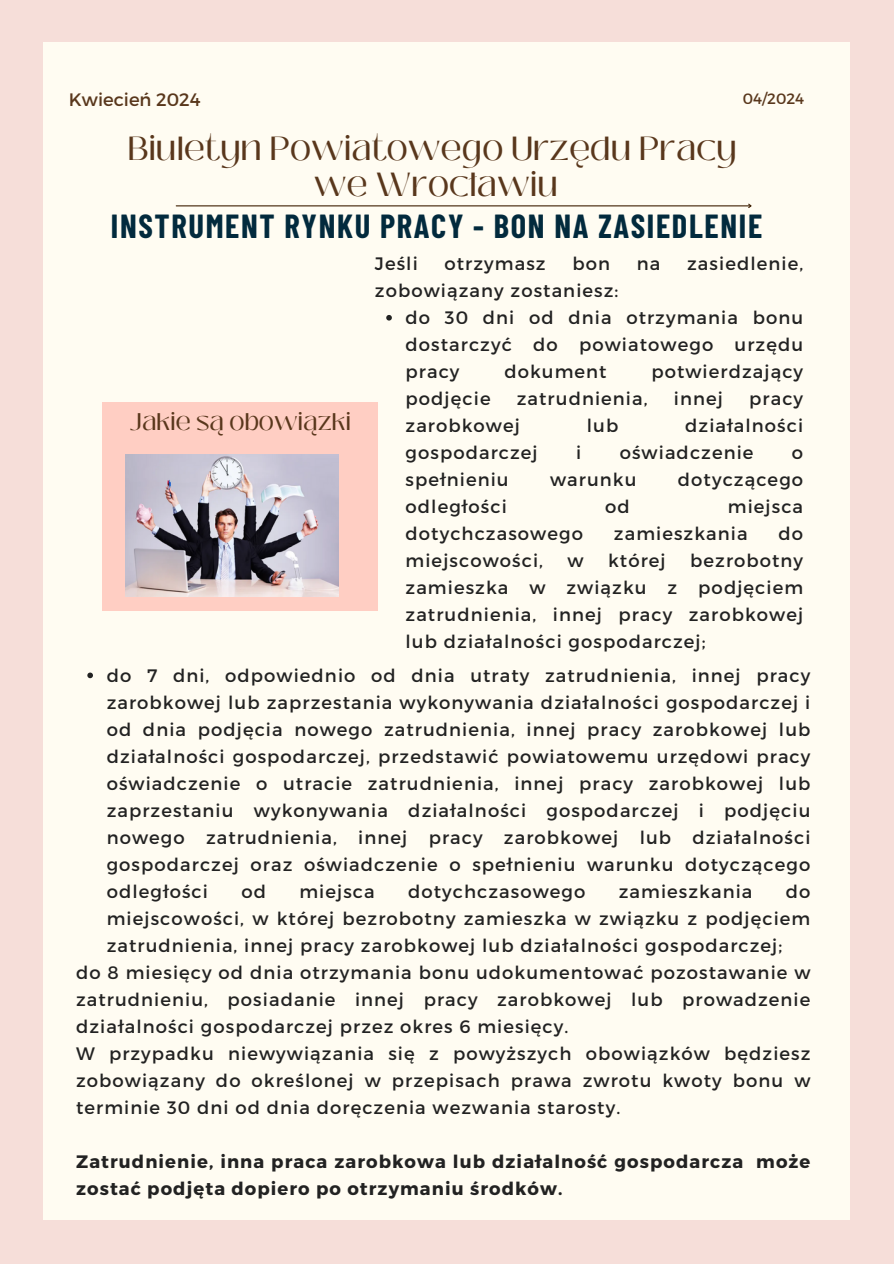
<style>
.page{position:relative;width:894px;height:1264px;background:#fff}
.page>*{position:absolute;margin:0;border:0;box-sizing:border-box;transform-origin:0 0}
.t1{font:33.3px/36px "Black Mango";color:#59371c;text-align:center}
.t2{font:700 32.55px "Barlow Condensed";letter-spacing:.05em;color:#022a3d}
.t3{font:24px "Black Mango";color:#59371c}
.t4{font:18px/27px "Montserrat";letter-spacing:.06em;color:#222;text-align:justify}
.t5{font:700 18px/27px "Montserrat";letter-spacing:.06em;color:#222}
.t6{font:18px "Montserrat";color:#59371c}
.t7{font:15px "Montserrat";color:#59371c}
</style>
<div class="page">
<div style="left:0;top:0;width:893px;height:1263px;background:#f6ded9"></div>
<div style="left:43px;top:43px;width:806px;height:1177px;background:#fffcf2"></div>
<div style="left:102px;top:402px;width:276px;height:209px;background:#ffcec3"></div>
<hr style="left:176px;top:205px;width:574px;height:1px;background:#402104">
<svg style="left:747px;top:203px;width:5px;height:5px"></svg>
<img style="left:126px;top:454px;width:212px;height:142px">
<svg style="left:386px;top:315px;width:6px;height:5px"></svg>
<svg style="left:87px;top:672px;width:6px;height:6px"></svg>
<p class="t6" style="left:69px;top:88px;width:133px">Kwiecień 2024</p>
<h5 class="t7" style="left:742px;top:88px;width:63px">04/2024</h5>
<h5 class="t1" style="left:127px;top:131px;width:610px">Biuletyn Powiatowego Urzędu Pracy we Wrocławiu</h5>
<h5 class="t2" style="left:111px;top:205px;width:652px">INSTRUMENT RYNKU PRACY - BON NA ZASIEDLENIE</h5>
<h4 class="t3" style="left:129px;top:403px;width:223px">Jakie są obowiązki</h4>
<h2 class="t4" style="left:375px;top:249px;width:44px">Jeśli</h2>
<h2 class="t4" style="left:444px;top:249px;width:102px">otrzymasz</h2>
<h2 class="t4" style="left:572px;top:249px;width:39px">bon</h2>
<h2 class="t4" style="left:636px;top:249px;width:25px">na</h2>
<h2 class="t4" style="left:687px;top:249px;width:117px">zasiedlenie,</h2>
<h2 class="t4" style="left:375px;top:276px;width:245px">zobowiązany zostaniesz:</h2>
<h1 class="t4" style="left:405px;top:303px;width:399px">do 30 dni od dnia otrzymania bonu dostarczyć do powiatowego urzędu pracy</h1>
<h1 class="t4" style="left:504px;top:357px;width:104px">dokument</h1>
<h1 class="t4" style="left:651px;top:357px;width:153px">potwierdzający</h1>
<h1 class="t4" style="left:405px;top:384px;width:86px">podjęcie</h1>
<h1 class="t4" style="left:516px;top:384px;width:132px">zatrudnienia,</h1>
<h1 class="t4" style="left:673px;top:384px;width:51px">innej</h1>
<h1 class="t4" style="left:749px;top:384px;width:55px">pracy</h1>
<h1 class="t4" style="left:405px;top:411px;width:116px">zarobkowej</h1>
<h1 class="t4" style="left:586px;top:411px;width:33px">lub</h1>
<h1 class="t4" style="left:685px;top:411px;width:119px">działalności</h1>
<h1 class="t4" style="left:405px;top:438px;width:134px">gospodarczej</h1>
<h1 class="t4" style="left:576px;top:438px;width:7px">i</h1>
<h1 class="t4" style="left:619px;top:438px;width:135px">oświadczenie</h1>
<h1 class="t4" style="left:791px;top:438px;width:13px">o</h1>
<h1 class="t4" style="left:405px;top:465px;width:105px">spełnieniu</h1>
<h1 class="t4" style="left:550px;top:465px;width:88px">warunku</h1>
<h1 class="t4" style="left:677px;top:465px;width:127px">dotyczącego</h1>
<h1 class="t4" style="left:405px;top:492px;width:103px">odległości</h1>
<h1 class="t4" style="left:605px;top:492px;width:26px">od</h1>
<h1 class="t4" style="left:727px;top:492px;width:77px">miejsca</h1>
<h1 class="t4" style="left:405px;top:519px;width:179px">dotychczasowego</h1>
<h1 class="t4" style="left:613px;top:519px;width:135px">zamieszkania</h1>
<h1 class="t4" style="left:778px;top:519px;width:26px">do</h1>
<h1 class="t4" style="left:405px;top:546px;width:139px">miejscowości,</h1>
<h1 class="t4" style="left:567px;top:546px;width:18px">w</h1>
<h1 class="t4" style="left:608px;top:546px;width:59px">której</h1>
<h1 class="t4" style="left:405px;top:546px;width:399px;text-indent:284px">bezrobotny zamieszka w związku z podjęciem zatrudnienia, innej pracy zarobkowej lub działalności gospodarczej;</h1>
<h3 class="t4" style="left:107px;top:660px;width:705px">do 7 dni, odpowiednio od dnia utraty zatrudnienia, innej pracy zarobkowej lub zaprzestania wykonywania działalności gospodarczej i od dnia podjęcia nowego zatrudnienia, innej pracy zarobkowej lub działalności gospodarczej, przedstawić powiatowemu urzędowi pracy oświadczenie o utracie zatrudnienia, innej pracy zarobkowej lub zaprzestaniu wykonywania działalności gospodarczej i podjęciu nowego zatrudnienia, innej pracy zarobkowej lub działalności gospodarczej oraz oświadczenie o spełnieniu warunku dotyczącego odległości</h3>
<h3 class="t4" style="left:241px;top:876px;width:26px">od</h3>
<h3 class="t4" style="left:299px;top:876px;width:77px">miejsca</h3>
<h3 class="t4" style="left:408px;top:876px;width:179px">dotychczasowego</h3>
<h3 class="t4" style="left:618px;top:876px;width:135px">zamieszkania</h3>
<h3 class="t4" style="left:107px;top:876px;width:705px;text-indent:679px">do miejscowości, w której bezrobotny zamieszka w związku z podjęciem zatrudnienia, innej pracy zarobkowej lub działalności gospodarczej;</h3>
<p class="t4" style="left:76px;top:957px;width:735px;text-align:left">do 8 miesięcy od dnia otrzymania bonu udokumentować pozostawanie w zatrudnieniu, posiadanie innej pracy zarobkowej lub prowadzenie działalności gospodarczej przez okres 6 miesięcy.<br>W przypadku niewywiązania się z powyższych obowiązków będziesz zobowiązany do określonej w przepisach prawa zwrotu kwoty bonu w terminie 30 dni od dnia doręczenia wezwania starosty.</p>
<p class="t5" style="left:76px;top:1146px;width:735px">Zatrudnienie, inna praca zarobkowa lub działalność gospodarcza może zostać podjęta dopiero po otrzymaniu środków.</p>
</div>
